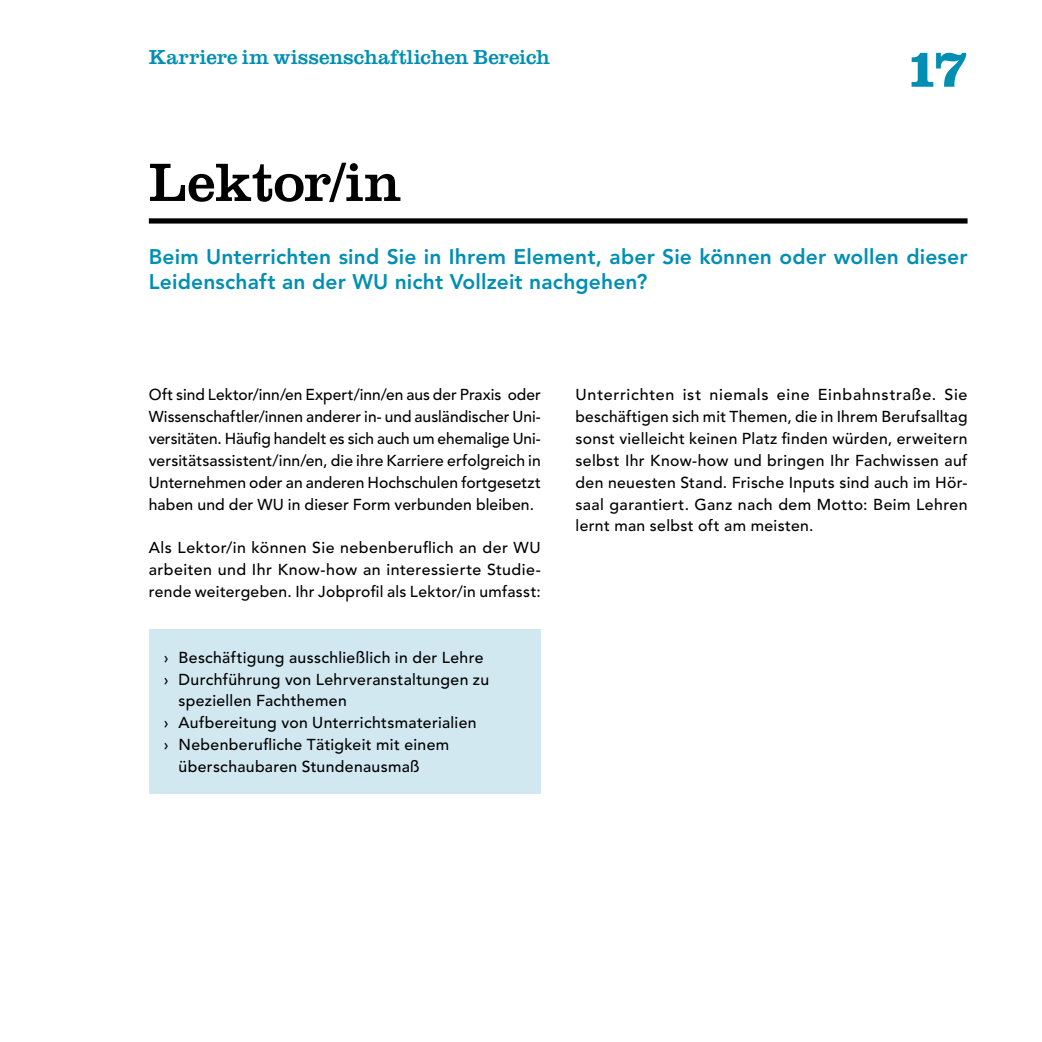
<style>
.page{position:relative;width:1042px;height:1042px;background:#fff}
.page>*{position:absolute;margin:0;border:0;box-sizing:border-box;transform-origin:0 0}
.t1{font:56px "Clarendon LT Std";color:#000}
.t2{font:700 56px "Clarendon LT Std";color:#008fb3}
.t3{font:800 21px/25.4px "Avenir LT Std";letter-spacing:.005em;color:#008fb3}
.t4{font:21px "Clarendon LT Std";color:#008fb3}
.t5{font:500 15.75px/21.9px "Avenir LT Std";letter-spacing:.02em;color:#000;text-align:justify}
</style>
<div class="page">
<div style="left:149px;top:218px;width:818px;height:6px;background:#000"></div>
<div style="left:149px;top:630px;width:392px;height:164px;background:#d1e8f1"></div>
<h2 class="t4" style="left:149px;top:44px;width:403px">Karriere im wissenschaftlichen Bereich</h2>
<h1 class="t1" style="left:149px;top:149px;width:254px">Lektor/in</h1>
<h1 class="t2" style="left:905px;top:34px;width:64px">17</h1>
<h2 class="t3" style="left:149px;top:244px;width:820px">Beim Unterrichten sind Sie in Ihrem Element, aber Sie können oder wollen dieser<br>Leidenschaft an der WU nicht Vollzeit nachgehen?</h2>
<p class="t5" style="left:149px;top:384px;width:393px">Oft sind Lektor/inn/en Expert/inn/en aus der Praxis oder Wissenschaftler/innen anderer in- und ausländischer Uni&shy;versitäten. Häufig handelt es sich auch um ehemalige Uni&shy;versitätsassistent/inn/en, die ihre Karriere erfolgreich in Unternehmen oder an anderen Hochschulen fortgesetzt haben und der WU in dieser Form verbunden bleiben.</p>
<p class="t5" style="left:149px;top:537px;width:393px">Als Lektor/in können Sie nebenberuflich an der WU arbeiten und Ihr Know-how an interessierte Studie&shy;rende weitergeben. Ihr Jobprofil als Lektor/in umfasst:</p>
<p class="t5" style="left:164px;top:647px;width:321px">› Beschäftigung ausschließlich in der Lehre</p>
<p class="t5" style="left:164px;top:668px;width:327px">› Durchführung von Lehrveranstaltungen zu</p>
<p class="t5" style="left:179px;top:690px;width:170px">speziellen Fachthemen</p>
<p class="t5" style="left:164px;top:712px;width:314px">› Aufbereitung von Unterrichtsmaterialien</p>
<p class="t5" style="left:164px;top:734px;width:287px">› Nebenberufliche Tätigkeit mit einem</p>
<p class="t5" style="left:179px;top:756px;width:243px">überschaubaren Stundenausmaß</p>
<p class="t5" style="left:575px;top:384px;width:393px">Unterrichten ist niemals eine Einbahnstraße. Sie beschäftigen sich mit Themen, die in Ihrem Berufsalltag sonst vielleicht keinen Platz finden würden, erweitern selbst Ihr Know-how und bringen Ihr Fachwissen auf den neuesten Stand. Frische Inputs sind auch im Hör&shy;saal garantiert. Ganz nach dem Motto: Beim Lehren lernt man selbst oft am meisten.</p>
</div>
